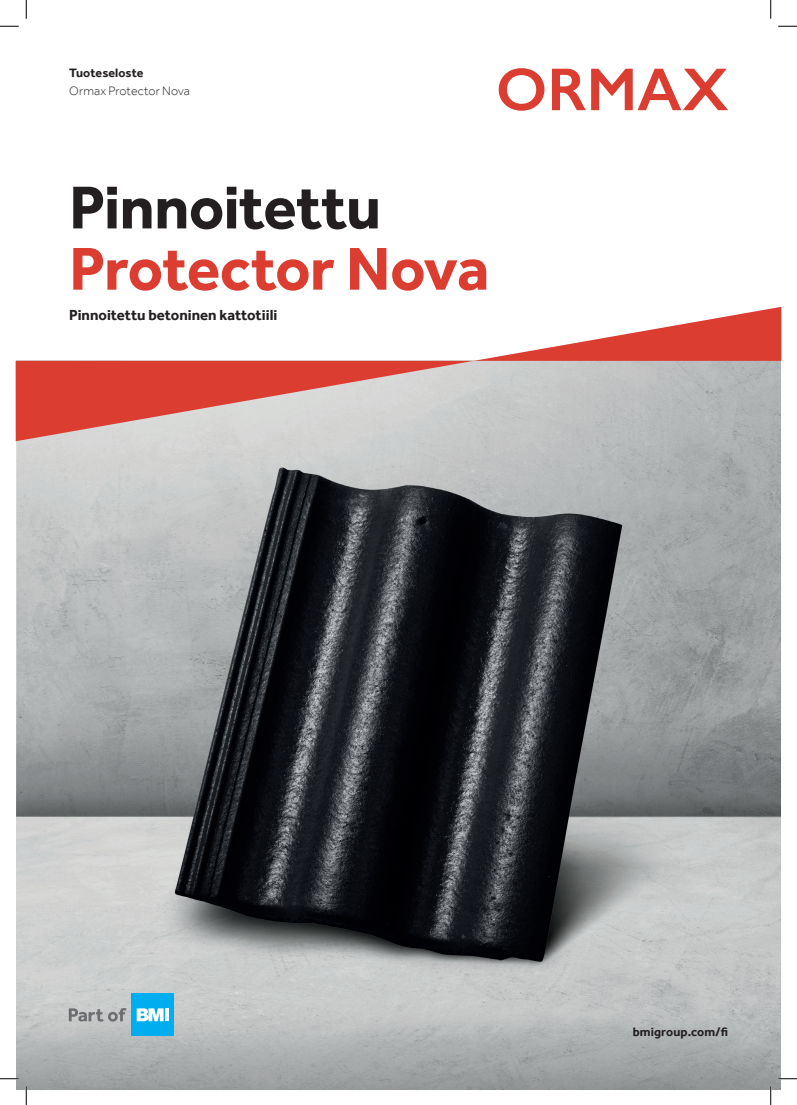
<style>
.page{position:relative;width:797px;height:1105px;background:#fff}
.page>*{position:absolute;margin:0;border:0;box-sizing:border-box;transform-origin:0 0}
.Headline_huge_50pt{font:700 62.5px/61.2px "Effra";letter-spacing:-.01em;color:#db3d31}
.Subhead_Bold_Title_12pt{font:700 15px "Effra";color:#231f20}
.t1{font:700 12.5px "Effra";letter-spacing:.005em;color:#231f20}
.t2{font:300 12.5px "Effra";letter-spacing:.005em;color:#231f20}
.s1{color:#231f20}
</style>
<div class="page">
<img style="left:17px;top:441px;width:763px;height:648px">
<svg style="left:16px;top:307px;width:765px;height:134px"></svg>
<svg style="left:498px;top:68px;width:46px;height:43px"></svg>
<svg style="left:552px;top:69px;width:176px;height:41px"></svg>
<div style="left:131px;top:994px;width:43px;height:42px;background:#00aeef"></div>
<svg style="left:137px;top:1008px;width:26px;height:13px"></svg>
<hr style="left:165px;top:1008px;width:4px;height:13px;background:#fff">
<svg style="left:69px;top:1008px;width:58px;height:14px"></svg>
<svg style="left:0;top:25px;width:19px;height:2px"></svg>
<svg style="left:778px;top:25px;width:19px;height:2px"></svg>
<svg style="left:0;top:1078px;width:19px;height:1px"></svg>
<svg style="left:778px;top:1078px;width:19px;height:1px"></svg>
<svg style="left:25px;top:0;width:2px;height:19px"></svg>
<svg style="left:25px;top:1086px;width:2px;height:19px"></svg>
<svg style="left:770px;top:0;width:1px;height:19px"></svg>
<svg style="left:770px;top:1086px;width:1px;height:19px"></svg>
<p class="t1" style="left:69px;top:66px;width:76px">Tuoteseloste</p>
<p class="t2" style="left:69px;top:83px;width:122px">Ormax Protector Nova</p>
<p class="Headline_huge_50pt" style="left:69px;top:176px;width:421px"><span class="s1">Pinnoitettu<br></span>Protector Nova</p>
<p class="Subhead_Bold_Title_12pt" style="left:69px;top:306px;width:210px">Pinnoitettu betoninen kattotiili</p>
<p class="t1" style="left:632px;top:1024px;width:97px">bmigroup.com/fi</p>
</div>
